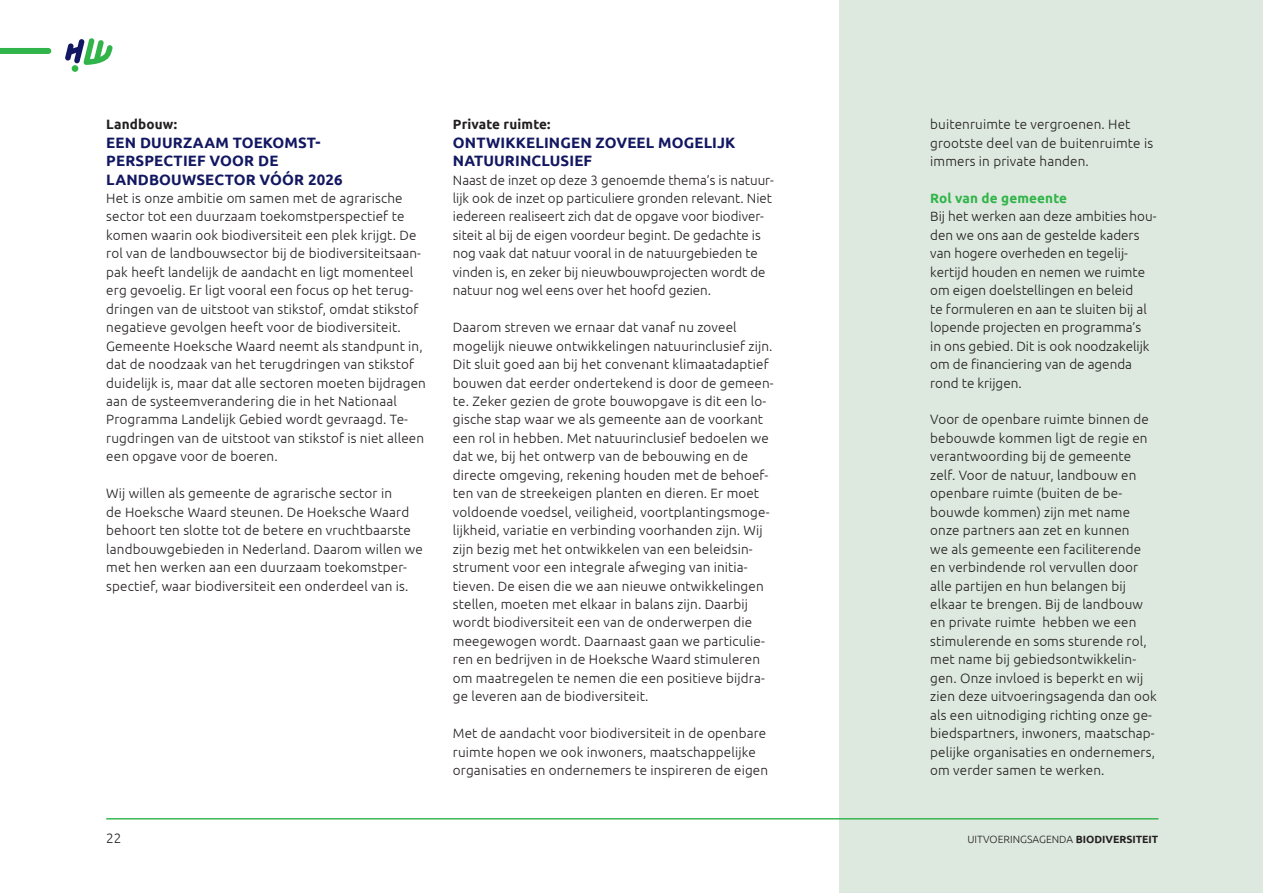
<style>
.page{position:relative;width:1263px;height:893px;background:#fff}
.page>*{position:absolute;margin:0;border:0;box-sizing:border-box;transform-origin:0 0}
.t1{font:700 15px/18.5px "Ubuntu";letter-spacing:.01em;color:#121761}
.t2{font:300 13.5px/18.5px "Ubuntu";letter-spacing:.01em;color:#231f20}
.t3{font:700 13.5px "Ubuntu";letter-spacing:.01em;color:#231f20}
.t4{font:700 13.5px "Ubuntu";letter-spacing:.01em;color:#31b44a}
.t5{font:300 10.5px "Ubuntu";color:#231f20}
.s1{font-weight:700}
</style>
<div class="page">
<div style="left:840px;top:0;width:423px;height:893px;background:#dde9de"></div>
<div style="left:0;top:48px;width:48px;height:6px;background:#31b44a"></div>
<div style="left:72px;top:65px;width:6px;height:7px;background:#31b44a;border-radius:50%"></div>
<svg style="left:65px;top:38px;width:48px;height:27px"></svg>
<hr style="left:106px;top:818px;width:1052px;height:1px;background:#31b44a">
<p class="t3" style="left:106px;top:118px;width:72px">Landbouw:</p>
<p class="t1" style="left:106px;top:133px;width:238px">EEN DUURZAAM TOEKOMST-<br>PERSPECTIEF VOOR DE<br>LANDBOUWSECTOR VÓÓR 2026</p>
<p class="t2" style="left:106px;top:190px;width:321px">Het is onze ambitie om samen met de agrarische sector tot een duurzaam toekomstperspectief te komen waarin ook biodiversiteit een plek krijgt. De rol van de landbouwsector bij de biodiversiteitsaan&shy;pak heeft landelijk de aandacht en ligt momenteel erg gevoelig. Er ligt vooral een focus op het terug&shy;dringen van de uitstoot van stikstof, omdat stikstof negatieve gevolgen heeft voor de biodiversiteit.<br>Gemeente Hoeksche Waard neemt als standpunt in, dat de noodzaak van het terugdringen van stikstof duidelijk is, maar dat alle sectoren moeten bijdragen aan de systeemverandering die in het Nationaal Programma Landelijk Gebied wordt gevraagd. Te&shy;rugdringen van de uitstoot van stikstof is niet alleen een opgave voor de boeren.</p>
<p class="t2" style="left:106px;top:485px;width:318px">Wij willen als gemeente de agrarische sector in<br>de Hoeksche Waard steunen. De Hoeksche Waard behoort ten slotte tot de betere en vruchtbaarste landbouwgebieden in Nederland. Daarom willen we met hen werken aan een duurzaam toekomstper&shy;spectief, waar biodiversiteit een onderdeel van is.</p>
<p class="t3" style="left:453px;top:118px;width:99px">Private ruimte:</p>
<p class="t1" style="left:453px;top:134px;width:284px">ONTWIKKELINGEN ZOVEEL MOGELIJK<br>NATUURINCLUSIEF</p>
<p class="t2" style="left:453px;top:171px;width:322px">Naast de inzet op deze 3 genoemde thema’s is natuur&shy;lijk ook de inzet op particuliere gronden relevant. Niet iedereen realiseert zich dat de opgave voor biodiver&shy;siteit al bij de eigen voordeur begint. De gedachte is nog vaak dat natuur vooral in de natuurgebieden te vinden is, en zeker bij nieuwbouwprojecten wordt de natuur nog wel eens over het hoofd gezien.</p>
<p class="t2" style="left:453px;top:319px;width:322px">Daarom streven we ernaar dat vanaf nu zoveel mogelijk nieuwe ontwikkelingen natuurinclusief zijn.<br>Dit sluit goed aan bij het convenant klimaatadaptief bouwen dat eerder ondertekend is door de gemeen&shy;te. Zeker gezien de grote bouwopgave is dit een lo&shy;gische stap waar we als gemeente aan de voorkant een rol in hebben. Met natuurinclusief bedoelen we dat we, bij het ontwerp van de bebouwing en de directe omgeving, rekening houden met de behoef&shy;ten van de streekeigen planten en dieren. Er moet voldoende voedsel, veiligheid, voortplantingsmoge&shy;lijkheid, variatie en verbinding voorhanden zijn. Wij zijn bezig met het ontwikkelen van een beleidsin&shy;strument voor een integrale afweging van initia&shy;tieven. De eisen die we aan nieuwe ontwikkelingen stellen, moeten met elkaar in balans zijn. Daarbij wordt biodiversiteit een van de onderwerpen die meegewogen wordt. Daarnaast gaan we particulie&shy;ren en bedrijven in de Hoeksche Waard stimuleren om maatregelen te nemen die een positieve bijdra&shy;ge leveren aan de biodiversiteit.</p>
<p class="t2" style="left:453px;top:725px;width:317px">Met de aandacht voor biodiversiteit in de openbare ruimte hopen we ook inwoners, maatschappelijke organisaties en ondernemers te inspireren de eigen</p>
<p class="t2" style="left:930px;top:116px;width:224px">buitenruimte te vergroenen. Het grootste deel van de buitenruimte is immers in private handen.</p>
<p class="t4" style="left:930px;top:192px;width:138px">Rol van de gemeente</p>
<p class="t2" style="left:930px;top:208px;width:228px">Bij het werken aan deze ambities hou&shy;den we ons aan de gestelde kaders van hogere overheden en tegelij&shy;kertijd houden en nemen we ruimte om eigen doelstellingen en beleid<br>te formuleren en aan te sluiten bij al lopende projecten en programma’s<br>in ons gebied. Dit is ook noodzakelijk om de financiering van de agenda rond te krijgen.</p>
<p class="t2" style="left:930px;top:411px;width:228px">Voor de openbare ruimte binnen de bebouwde kommen ligt de regie en verantwoording bij de gemeente zelf. Voor de natuur, landbouw en openbare ruimte (buiten de be&shy;bouwde kommen) zijn met name onze partners aan zet en kunnen<br>we als gemeente een faciliterende en verbindende rol vervullen door alle partijen en hun belangen bij elkaar te brengen. Bij de landbouw en private ruimte hebben we een stimulerende en soms sturende rol, met name bij gebiedsontwikkelin&shy;gen. Onze invloed is beperkt en wij zien deze uitvoeringsagenda dan ook als een uitnodiging richting onze ge&shy;biedspartners, inwoners, maatschap&shy;pelijke organisaties en ondernemers, om verder samen te werken.</p>
<p class="t2" style="left:106px;top:829px;width:17px">22</p>
<p class="t5" style="left:967px;top:834px;width:192px">UITVOERINGSAGENDA <span class="s1">BIODIVERSITEIT</span></p>
</div>
